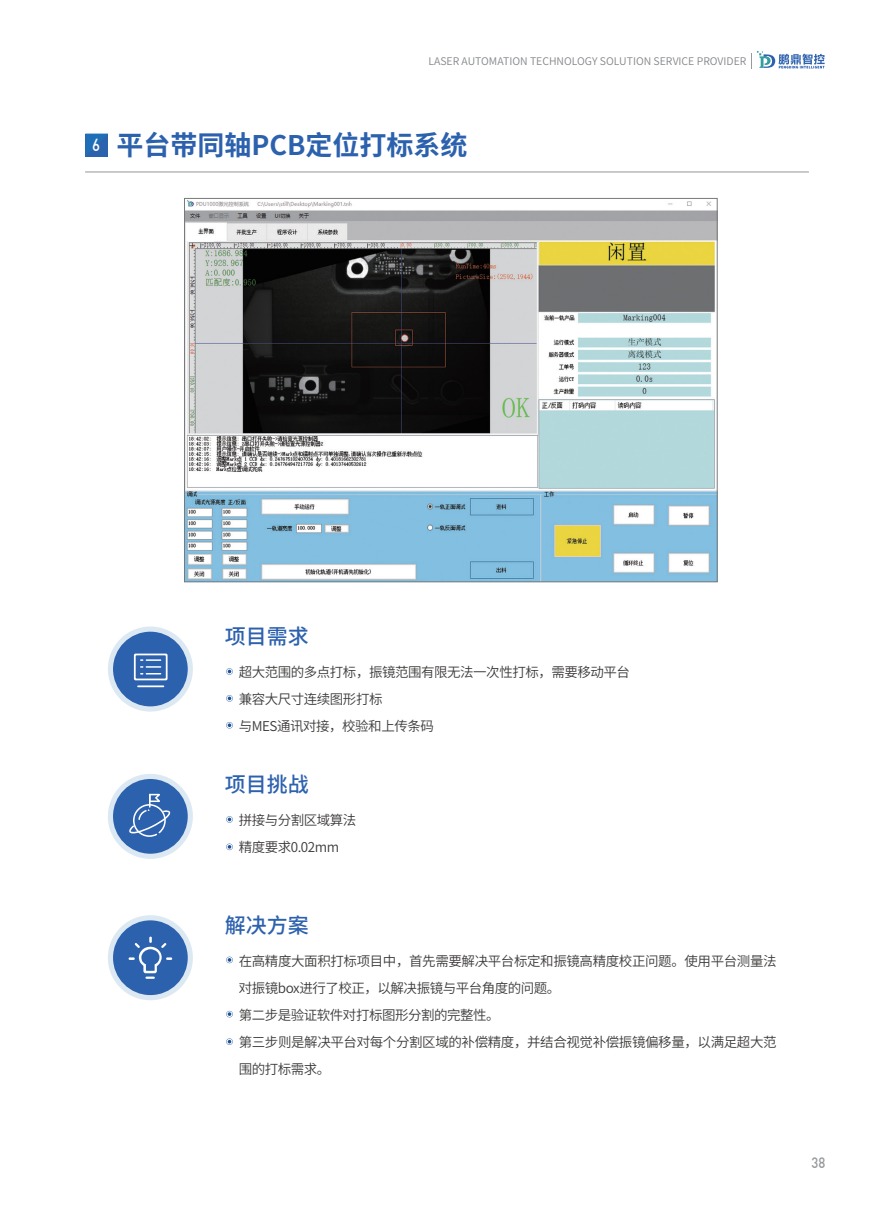
<style>
.page{position:relative;width:893px;height:1212px;background:#fff}
.page>*{position:absolute;margin:0;border:0;box-sizing:border-box;transform-origin:0 0}
.t1{font:700 27px "Source Han Sans SC";color:#2c61ae}
.t2{font:500 21px "Source Han Sans SC";color:#2c61ae}
.t3{font:500 14.85px "DIN";color:#97999c;scale:.88 1}
.t4{font:13.5px/27px "Source Han Sans SC";letter-spacing:-.035em;color:#3d3b3a}
.t5{font:10.5px "Source Han Sans SC";color:#848689}
.s1{font-family:"DIN";font-weight:500;font-size:17.1px;color:#fff}
</style>
<div class="page">
<img style="left:186px;top:200px;width:529px;height:380px">
<svg style="left:756px;top:51px;width:69px;height:18px"></svg>
<svg style="left:85px;top:134px;width:23px;height:22px"></svg>
<hr style="left:85px;top:172px;width:724px;height:1px;background:#939598">
<div style="left:108px;top:626px;width:85px;height:85px;background:#dce9f2;border-radius:50%"></div>
<div style="left:113px;top:632px;width:75px;height:74px;background:#2c61ae;border-radius:50%"></div>
<div style="left:108px;top:774px;width:85px;height:85px;background:#dce9f2;border-radius:50%"></div>
<div style="left:113px;top:779px;width:75px;height:75px;background:#2c61ae;border-radius:50%"></div>
<div style="left:108px;top:915px;width:85px;height:85px;background:#dce9f2;border-radius:50%"></div>
<div style="left:113px;top:920px;width:75px;height:75px;background:#2c61ae;border-radius:50%"></div>
<svg style="left:129px;top:936px;width:43px;height:43px"></svg>
<hr style="left:137px;top:685px;width:27px;height:2px;background:#fff">
<svg style="left:134px;top:653px;width:34px;height:27px"></svg>
<svg style="left:129px;top:794px;width:42px;height:43px"></svg>
<svg style="left:226px;top:668px;width:7px;height:7px"></svg>
<svg style="left:226px;top:695px;width:7px;height:7px"></svg>
<svg style="left:226px;top:722px;width:7px;height:6px"></svg>
<svg style="left:226px;top:816px;width:7px;height:7px"></svg>
<svg style="left:226px;top:843px;width:7px;height:7px"></svg>
<svg style="left:226px;top:956px;width:7px;height:7px"></svg>
<svg style="left:226px;top:1038px;width:7px;height:7px"></svg>
<svg style="left:226px;top:1011px;width:7px;height:6px"></svg>
<p class="t5" style="left:428px;top:55px;width:319px">LASER AUTOMATION TECHNOLOGY SOLUTION SERVICE PROVIDER</p>
<h1 class="t1" style="left:92px;top:129px;width:377px"><span class="s1">6</span> 平台带同轴PCB定位打标系统</h1>
<h2 class="t2" style="left:225px;top:625px;width:85px">项目需求</h2>
<p class="t4" style="left:239px;top:658px;width:393px">超大范围的多点打标，振镜范围有限无法一次性打标，需要移动平台兼容大尺寸连续图形打标<br>与MES通讯对接，校验和上传条码</p>
<h2 class="t2" style="left:225px;top:772px;width:85px">项目挑战</h2>
<p class="t4" style="left:239px;top:806px;width:119px">拼接与分割区域算法精度要求0.02mm</p>
<h2 class="t2" style="left:225px;top:913px;width:85px">解决方案</h2>
<p class="t4" style="left:239px;top:947px;width:539px">在高精度大面积打标项目中，首先需要解决平台标定和振镜高精度校正问题。使用平台测量法对振镜box进行了校正，以解决振镜与平台角度的问题。<br>第二步是验证软件对打标图形分割的完整性。<br>第三步则是解决平台对每个分割区域的补偿精度，并结合视觉补偿振镜偏移量，以满足超大范围的打标需求。</p>
<p class="t3" style="left:811px;top:1153px;width:17px">38</p>
</div>
